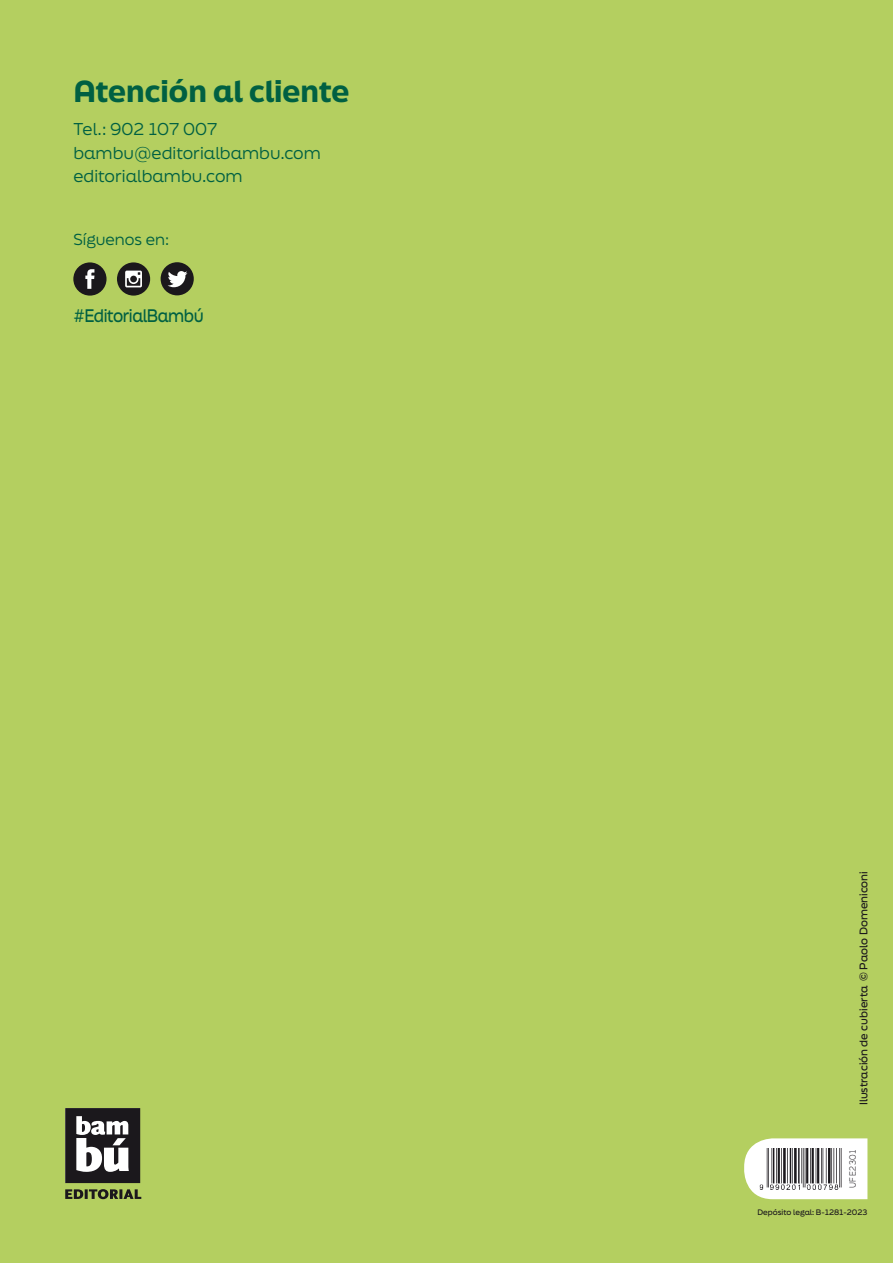
<style>
.page{position:relative;width:893px;height:1263px;background:#b4cf60}
.page>*{position:absolute;margin:0;border:0;box-sizing:border-box;transform-origin:0 0}
.t1{font:900 28.8px "Final Six";color:#006042}
.t2{font:500 17.25px "Final Six";letter-spacing:-.03em;color:#006042;scale:.9 1}
.t3{font:16.2px/23.4px "Final Six";color:#006042}
.t4{font:15px "Final Six";color:#006042}
.t5{font:500 10.5px "Final Six";color:#1b181c}
.t6{font:300 8.55px "Final Six";letter-spacing:.08em;color:#1b181c;scale:.88 1}
.t7{font:500 7.5px "Final Six";color:#1b181c}
</style>
<div class="page">
<div style="left:73px;top:262px;width:34px;height:34px;background:#1b181c;border-radius:50%"></div>
<svg style="left:85px;top:269px;width:9px;height:20px"></svg>
<div style="left:117px;top:262px;width:33px;height:34px;background:#1b181c;border-radius:50%"></div>
<svg style="left:125px;top:271px;width:17px;height:16px"></svg>
<div style="left:161px;top:262px;width:33px;height:33px;background:#1b181c;border-radius:50%"></div>
<svg style="left:168px;top:271px;width:19px;height:16px"></svg>
<svg style="left:744px;top:1138px;width:123px;height:61px;background:#f6f8ee"></svg>
<svg style="left:65px;top:1189px;width:76px;height:10px"></svg>
<svg style="left:65px;top:1108px;width:75px;height:75px;background:#605e61"></svg>
<img style="left:759px;top:1148px;width:87px;height:41px">
<h1 class="t1" style="left:73px;top:70px;width:278px">Atención al cliente</h1>
<p class="t3" style="left:73px;top:117px;width:249px">Tel.: 902 107 007 bambu@editorialbambu.com editorialbambu.com</p>
<p class="t4" style="left:73px;top:229px;width:97px">Síguenos en:</p>
<p class="t2" style="left:73px;top:303px;width:146px">#EditorialBambú</p>
<p class="t5" style="left:856px;top:1105px;width:236px;rotate:-90deg">Ilustración de cubierta © Paolo Domeniconi</p>
<p class="t6" style="left:846px;top:1188px;width:46px;rotate:-90deg">UFE2301</p>
<p class="t7" style="left:757px;top:1207px;width:112px">Depósito legal: B-1281-2023</p>
</div>
